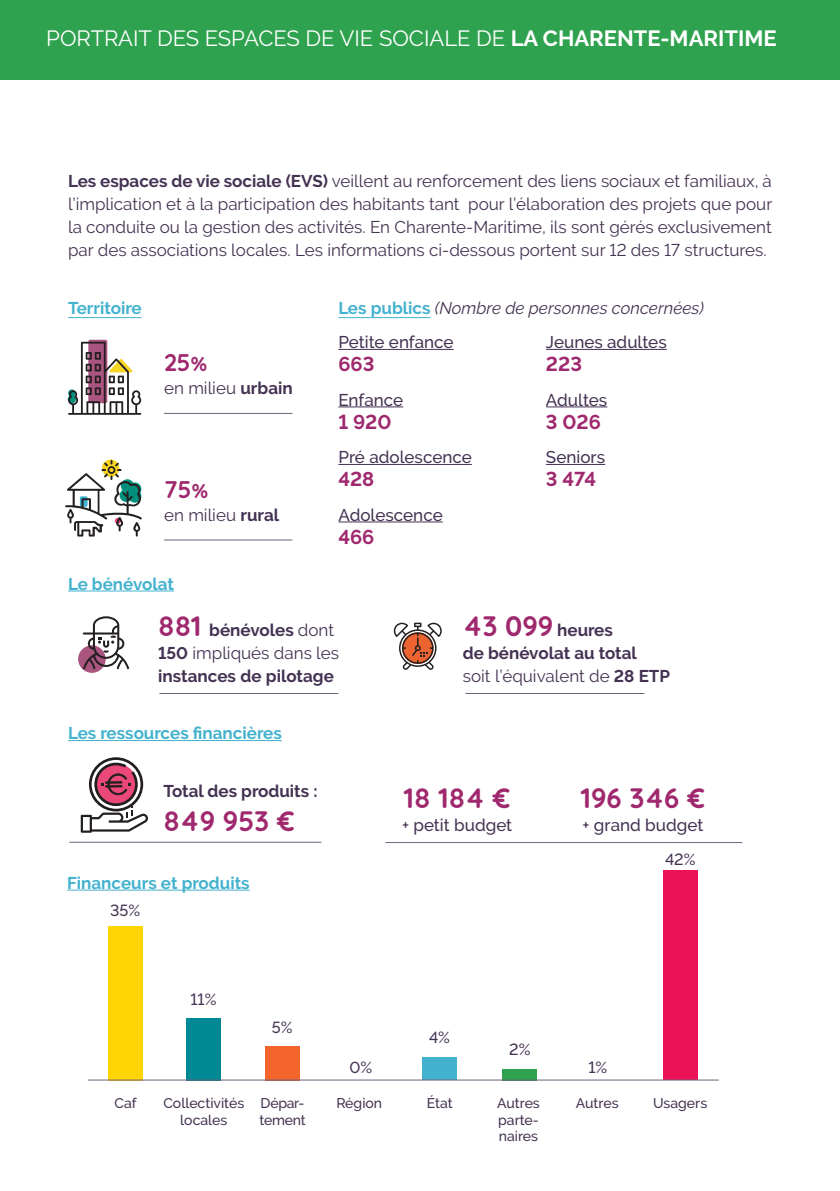
<style>
.page{position:relative;width:840px;height:1191px;background:#fff}
.page>*{position:absolute;margin:0;border:0;box-sizing:border-box;transform-origin:0 0}
.Texte_courant{font:700 28px "Quicksand";color:#9f286e}
.Texte_courant-2{font:700 24px "Quicksand";color:#9f286e}
.t1{font:22px "Raleway";color:#fff}
.t2{font:700 20px "Raleway";color:#9f286e}
.Texte_courant-3{font:17px/23px "Raleway";color:#443252;text-align:justify}
.Texte_courant-4{font:700 17px/23px "Raleway";color:#443252}
.Texte_courant-5{font:500 17px "Raleway";color:#443252}
.Texte_courant-6{font:700 17px "Raleway";color:#43b2ce}
.Texte_courant-7{font:italic 17px "Raleway";color:#443252}
.Texte_pour_Graphiq{font:500 16px "Raleway";color:#443252}
.Texte_pour_Graphiq-2{font:500 14px/16.8px "Raleway";color:#443252;text-align:center}
.Texte_pour_Graphiq-3{font:500 14px/16.8px "Raleway";letter-spacing:-.02em;color:#443252}
.s1{font-weight:700}
.s2{font-weight:700;font-style:normal;color:#43b2ce}
.s3{font-size:20px}
.s4{font-family:"Quicksand";font-size:28px;color:#9f286e}
.s5{font-weight:400}
</style>
<div class="page">
<div style="left:0;top:0;width:839px;height:79px;background:#2ea24e"></div>
<hr style="left:164px;top:413px;width:128px;height:1px;background:#6d627c">
<hr style="left:164px;top:539px;width:128px;height:1px;background:#6d627c">
<div style="left:88px;top:340px;width:19px;height:63px;background:#894868;border-radius:2px"></div>
<svg style="left:68px;top:342px;width:73px;height:73px"></svg>
<svg style="left:65px;top:460px;width:77px;height:76px"></svg>
<svg style="left:78px;top:616px;width:51px;height:57px"></svg>
<hr style="left:68px;top:590px;width:106px;height:1px;background:#43b2ce">
<hr style="left:68px;top:740px;width:214px;height:1px;background:#43b2ce">
<div style="left:186px;top:1018px;width:34px;height:62px;background:#008895"></div>
<div style="left:108px;top:926px;width:34px;height:154px;background:#fed503"></div>
<div style="left:265px;top:1046px;width:34px;height:34px;background:#f2642b"></div>
<div style="left:422px;top:1057px;width:34px;height:23px;background:#43b2ce"></div>
<div style="left:502px;top:1069px;width:34px;height:11px;background:#2ea24e"></div>
<div style="left:662px;top:870px;width:34px;height:210px;background:#ed1157"></div>
<hr style="left:88px;top:1079px;width:630px;height:1px;background:#6d627c">
<hr style="left:67px;top:889px;width:182px;height:1px;background:#43b2ce">
<hr style="left:338px;top:317px;width:92px;height:1px;background:#43b2ce">
<hr style="left:68px;top:317px;width:74px;height:1px;background:#43b2ce">
<hr style="left:338px;top:349px;width:115px;height:1px;background:#443252">
<hr style="left:338px;top:406px;width:65px;height:1px;background:#443252">
<hr style="left:338px;top:464px;width:133px;height:1px;background:#443252">
<hr style="left:338px;top:521px;width:104px;height:1px;background:#443252">
<hr style="left:545px;top:349px;width:121px;height:1px;background:#443252">
<hr style="left:545px;top:406px;width:62px;height:1px;background:#443252">
<hr style="left:545px;top:464px;width:59px;height:1px;background:#443252">
<svg style="left:393px;top:622px;width:49px;height:48px"></svg>
<hr style="left:69px;top:842px;width:252px;height:1px;background:#6d627c">
<hr style="left:159px;top:693px;width:179px;height:1px;background:#6d627c">
<hr style="left:465px;top:693px;width:179px;height:1px;background:#6d627c">
<hr style="left:385px;top:842px;width:357px;height:1px;background:#6d627c">
<svg style="left:81px;top:757px;width:67px;height:75px"></svg>
<p class="t1" style="left:46px;top:26px;width:731px">PORTRAIT DES ESPACES DE VIE SOCIALE DE <span class="s1">LA CHARENTE-MARITIME</span></p>
<p class="Texte_courant-3" style="left:68px;top:169px;width:705px"><span class="s1">Les espaces de vie sociale (EVS)</span> veillent au renforcement des liens sociaux et familiaux, à l’implication et à la participation des habitants tant pour l’élaboration des projets que pour la conduite ou la gestion des activités. En Charente-Maritime, ils sont gérés exclusivement par des associations locales. Les informations ci-dessous portent sur 12 des 17 structures.</p>
<p class="Texte_courant-6" style="left:68px;top:298px;width:75px">Territoire</p>
<p class="Texte_courant-7" style="left:338px;top:298px;width:367px"><span class="s2">Les publics</span> (Nombre de personnes concernées)</p>
<p class="Texte_courant-5" style="left:338px;top:332px;width:117px">Petite enfance</p>
<p class="t2" style="left:338px;top:353px;width:37px">663</p>
<p class="Texte_courant-5" style="left:338px;top:390px;width:66px">Enfance</p>
<p class="t2" style="left:338px;top:410px;width:54px">1 920</p>
<p class="Texte_courant-5" style="left:338px;top:447px;width:135px">Pré adolescence</p>
<p class="t2" style="left:338px;top:468px;width:37px">428</p>
<p class="Texte_courant-5" style="left:338px;top:505px;width:106px">Adolescence</p>
<p class="t2" style="left:338px;top:525px;width:38px">466</p>
<p class="Texte_courant-5" style="left:545px;top:332px;width:122px">Jeunes adultes</p>
<p class="t2" style="left:545px;top:353px;width:38px">223</p>
<p class="Texte_courant-5" style="left:545px;top:390px;width:63px">Adultes</p>
<p class="t2" style="left:545px;top:410px;width:56px">3 026</p>
<p class="Texte_courant-5" style="left:545px;top:447px;width:61px">Seniors</p>
<p class="t2" style="left:545px;top:468px;width:52px">3 474</p>
<p class="Texte_courant-2" style="left:164px;top:343px;width:45px">25<span class="s3">%</span></p>
<p class="Texte_courant-3" style="left:164px;top:376px;width:130px">en milieu <span class="s1">urbain</span></p>
<p class="Texte_courant-2" style="left:164px;top:469px;width:45px">75<span class="s3">%</span></p>
<p class="Texte_courant-3" style="left:164px;top:503px;width:116px">en milieu <span class="s1">rural</span></p>
<p class="Texte_courant-6" style="left:68px;top:574px;width:107px">Le bénévolat</p>
<p class="Texte_courant-4" style="left:158px;top:618px;width:182px"><span class="s4">881</span> bénévoles <span class="s5">dont<br></span>150 <span class="s5">impliqués dans les </span>instances de pilotage</p>
<p class="Texte_courant-4" style="left:462px;top:618px;width:175px"><span class="s4">43 099</span> heures de bénévolat au total</p>
<p class="Texte_courant-3" style="left:462px;top:664px;width:208px">soit l’équivalent de <span class="s1">28 ETP</span></p>
<p class="Texte_courant-6" style="left:68px;top:723px;width:215px">Les ressources financières</p>
<p class="Texte_courant-4" style="left:163px;top:779px;width:155px">Total des produits :</p>
<p class="Texte_courant" style="left:163px;top:798px;width:133px">849 953 €</p>
<p class="Texte_courant-6" style="left:67px;top:873px;width:184px">Financeurs et produits</p>
<p class="Texte_pour_Graphiq" style="left:110px;top:901px;width:32px">35%</p>
<p class="Texte_pour_Graphiq" style="left:190px;top:989px;width:27px">11%</p>
<p class="Texte_pour_Graphiq" style="left:272px;top:1018px;width:22px">5%</p>
<p class="Texte_courant" style="left:403px;top:775px;width:108px">18 184 €</p>
<p class="Texte_courant-5" style="left:402px;top:815px;width:112px">+ petit budget</p>
<p class="Texte_pour_Graphiq" style="left:349px;top:1058px;width:24px">0%</p>
<p class="Texte_pour_Graphiq" style="left:429px;top:1028px;width:22px">4%</p>
<p class="Texte_pour_Graphiq" style="left:509px;top:1040px;width:23px">2%</p>
<p class="Texte_courant" style="left:580px;top:775px;width:125px">196 346 €</p>
<p class="Texte_courant-5" style="left:582px;top:815px;width:122px">+ grand budget</p>
<p class="Texte_pour_Graphiq" style="left:664px;top:850px;width:32px">42%</p>
<p class="Texte_pour_Graphiq" style="left:588px;top:1058px;width:20px">1%</p>
<p class="Texte_pour_Graphiq-2" style="left:114px;top:1094px;width:24px">Caf</p>
<p class="Texte_pour_Graphiq-3" style="left:259px;top:1094px;width:48px">Dépar&shy;tement</p>
<p class="Texte_pour_Graphiq-2" style="left:336px;top:1094px;width:47px">Région</p>
<p class="Texte_pour_Graphiq-2" style="left:426px;top:1094px;width:27px">État</p>
<p class="Texte_pour_Graphiq-2" style="left:497px;top:1094px;width:44px;text-align:justify">Autres parte&shy;naires</p>
<p class="Texte_pour_Graphiq-2" style="left:575px;top:1094px;width:44px">Autres</p>
<p class="Texte_pour_Graphiq-2" style="left:163px;top:1094px;width:82px">Collectivités locales</p>
<p class="Texte_pour_Graphiq-2" style="left:652px;top:1094px;width:56px">Usagers</p>
</div>
